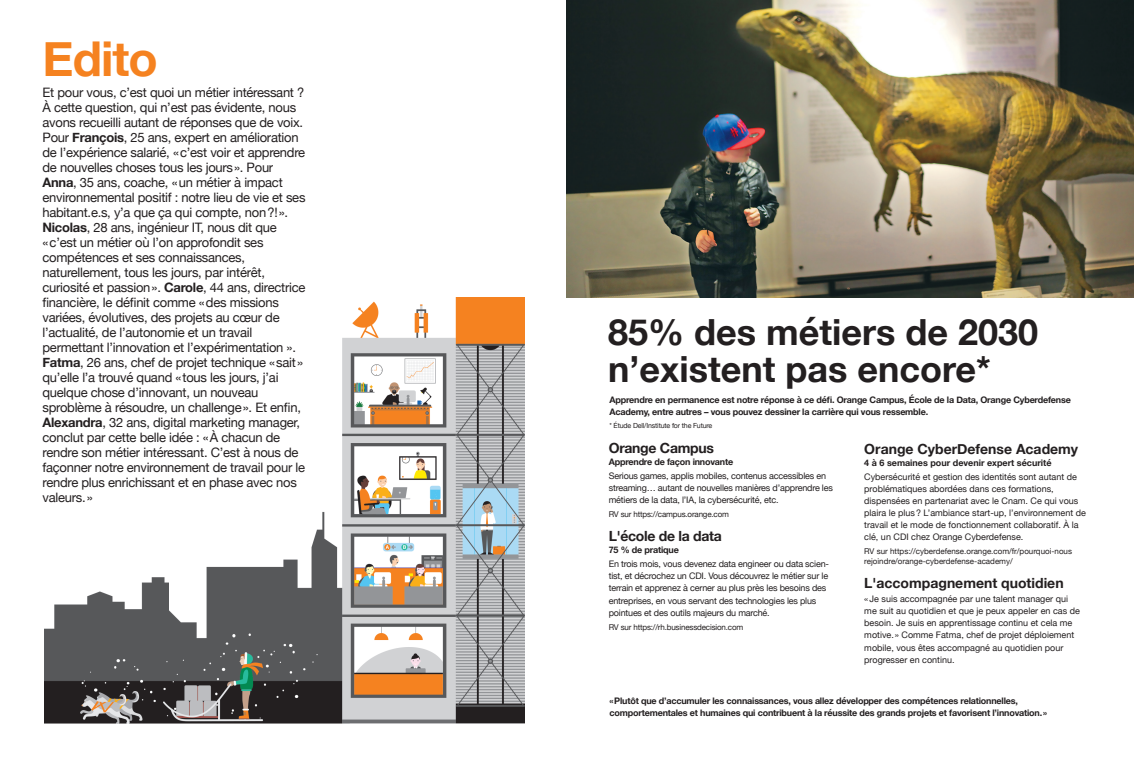
<style>
.page{position:relative;width:1134px;height:766px;background:#fff}
.page>*{position:absolute;margin:0;border:0;box-sizing:border-box;transform-origin:0 0}
.t1{font:700 48px "Helvetica Neue";letter-spacing:-.02em;color:#f58220}
.t2{font:700 36px/37px "Helvetica Neue";color:#231f20}
.t3{font:700 14px "Helvetica Neue";color:#231f20}
.t4{font:700 14px "Helvetica Neue";letter-spacing:-.02em;color:#231f20}
.t5{font:13px/15px "Helvetica Neue";letter-spacing:-.02em;color:#231f20}
.t6{font:9px/12px "Helvetica Neue";color:#231f20}
.t7{font:700 9px/12px "Helvetica Neue";letter-spacing:-.02em;color:#231f20}
.t8{font:9px/12px "Helvetica Neue";letter-spacing:-.02em;color:#231f20}
.t9{font:700 9px "Helvetica Neue";color:#231f20}
.t10{font:8px/10px "Helvetica Neue";color:#231f20}
.t11{font:8px "Helvetica Neue";letter-spacing:-.02em;color:#231f20}
.t12{font:7px "Helvetica Neue";letter-spacing:-.02em;color:#231f20}
.s1{font-weight:700}
</style>
<div class="page">
<img style="left:567px;top:0;width:567px;height:298px">
<img style="left:45px;top:297px;width:480px;height:426px">
<h1 class="t1" style="left:43px;top:21px;width:117px">Edito</h1>
<p class="t5" style="left:43px;top:85px;width:264px">Et pour vous, c’est quoi un métier intéressant ?<br>À cette question, qui n’est pas évidente, nous avons recueilli autant de réponses que de voix.<br>Pour <span class="s1">François</span>, 25 ans, expert en amélioration de l’expérience salarié, «c’est voir et apprendre de nouvelles choses tous les jours». Pour <span class="s1">Anna</span>, 35 ans, coache, «un métier à impact environnemental positif : notre lieu de vie et ses habitant.e.s, y’a que ça qui compte, non?!».<br><span class="s1">Nicolas</span>, 28 ans, ingénieur IT, nous dit que «c’est un métier où l’on approfondit ses compétences et ses connaissances, naturellement, tous les jours, par intérêt, curiosité et passion». <span class="s1">Carole</span>, 44 ans, directrice financière, le définit comme «des missions variées, évolutives, des projets au cœur de l’actualité, de l’autonomie et un travail permettant l’innovation et l’expérimentation ».<br><span class="s1">Fatma</span>, 26 ans, chef de projet technique «sait» qu’elle l’a trouvé quand «tous les jours, j’ai quelque chose d’innovant, un nouveau sproblème à résoudre, un challenge». Et enfin, <span class="s1">Alexandra</span>, 32 ans, digital marketing manager, conclut par cette belle idée : «À chacun de rendre son métier intéressant. C’est à nous de façonner notre environnement de travail pour le rendre plus enrichissant et en phase avec nos valeurs.»</p>
<h2 class="t2" style="left:608px;top:314px;width:432px">85% des métiers de 2030 n’existent pas encore*</h2>
<p class="t7" style="left:609px;top:394px;width:463px">Apprendre en permanence est notre réponse à ce défi. Orange Campus, École de la Data, Orange Cyberdefense<br>Academy, entre autres – vous pouvez dessiner la carrière qui vous ressemble.</p>
<p class="t12" style="left:609px;top:420px;width:104px">* Étude Dell/Institute for the Future</p>
<p class="t4" style="left:609px;top:437px;width:107px">Orange Campus</p>
<p class="t7" style="left:609px;top:456px;width:126px">Apprendre de façon innovante</p>
<p class="t8" style="left:609px;top:470px;width:226px">Serious games, applis mobiles, contenus accessibles en streaming… autant de nouvelles manières d’apprendre les métiers de la data, l’IA, la cybersécurité, etc.</p>
<p class="t11" style="left:609px;top:508px;width:122px">RV sur https://campus.orange.com</p>
<p class="t4" style="left:609px;top:525px;width:115px">L'école de la data</p>
<p class="t7" style="left:609px;top:544px;width:72px">75 % de pratique</p>
<p class="t8" style="left:609px;top:558px;width:222px">En trois mois, vous devenez data engineer ou data scien&shy;tist, et décrochez un CDI. Vous découvrez le métier sur le terrain et apprenez à cerner au plus près les besoins des entreprises, en vous servant des technologies les plus pointues et des outils majeurs du marché.</p>
<p class="t11" style="left:609px;top:620px;width:136px">RV sur https://rh.businessdecision.com</p>
<p class="t3" style="left:864px;top:438px;width:215px">Orange CyberDefense Academy</p>
<p class="t9" style="left:864px;top:456px;width:189px">4 à 6 semaines pour devenir expert sécurité</p>
<p class="t6" style="left:864px;top:471px;width:223px">Cybersécurité et gestion des identités sont autant de problématiques abordées dans ces formations, dispensées en partenariat avec le Cnam. Ce qui vous plaira le plus? L’ambiance start-up, l’environnement de travail et le mode de fonctionnement collaboratif. À la clé, un CDI chez Orange Cyberdefense.</p>
<p class="t10" style="left:864px;top:547px;width:209px">RV sur https://cyberdefense.orange.com/fr/pourquoi-nous rejoindre/orange-cyberdefense-academy/</p>
<p class="t3" style="left:864px;top:572px;width:201px">L'accompagnement quotidien</p>
<p class="t6" style="left:864px;top:593px;width:217px">«Je suis accompagnée par une talent manager qui me suit au quotidien et que je peux appeler en cas de besoin. Je suis en apprentissage continu et cela me motive. » Comme Fatma, chef de projet déploiement mobile, vous êtes accompagné au quotidien pour progresser en continu.</p>
<p class="t7" style="left:609px;top:695px;width:439px">«Plutôt que d’accumuler les connaissances, vous allez développer des compétences relationnelles, comportementales et humaines qui contribuent à la réussite des grands projets et favorisent l’innovation.»</p>
</div>
